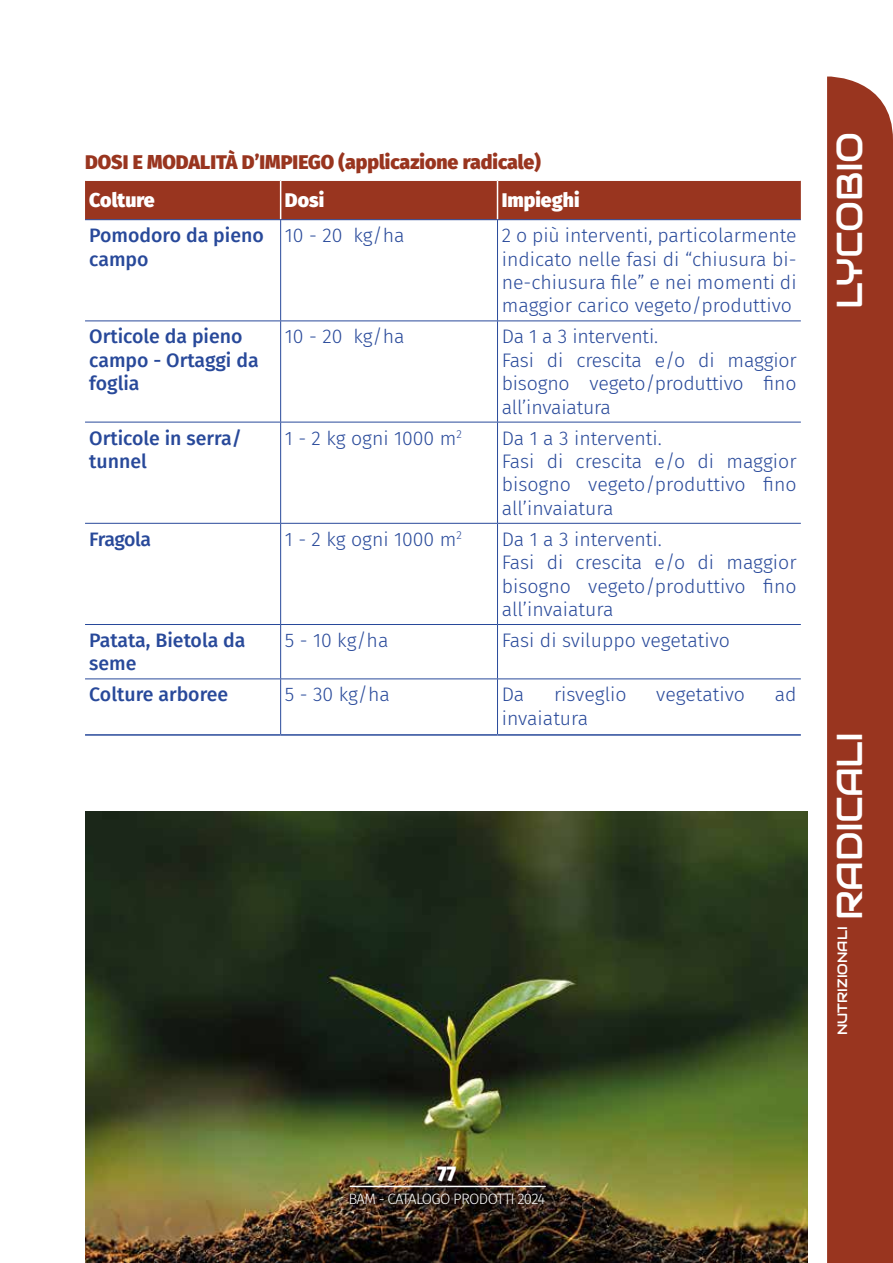
<style>
.page{position:relative;width:893px;height:1263px;background:#fff}
.page>*{position:absolute;margin:0;border:0;box-sizing:border-box;transform-origin:0 0}
.t1{font:36px "Audiowide";letter-spacing:-.02em;color:#fff}
.t2{font:900 21px "Fira Sans Condensed";color:#fff}
.t3{font:300 19.5px/23.4px "Fira Sans";color:#28499a}
.t4{font:500 19.5px/23.4px "Fira Sans";color:#28499a}
.t5{font:900 19.5px "Fira Sans";color:#99351f}
.t6{font:900 19.5px "Fira Sans";color:#fff}
.t7{font:500 19.5px "Fira Sans";letter-spacing:-.035em;color:#28499a}
.t8{font:300 15px "Fira Sans";letter-spacing:-.045em;color:#fff}
.t9{font:13.5px "Audiowide";color:#fff}
</style>
<div class="page">
<div style="left:827px;top:77px;width:66px;height:1186px;background:#99351f"></div>
<img style="left:86px;top:811px;width:722px;height:452px">
<hr style="left:350px;top:1186px;width:195px;height:1px;background:#fff">
<div style="left:85px;top:181px;width:716px;height:38px;background:#99351f"></div>
<hr style="left:280px;top:181px;width:1px;height:38px;background:#fff">
<hr style="left:497px;top:181px;width:1px;height:38px;background:#fff">
<hr style="left:85px;top:219px;width:196px;height:1px;background:#28499a">
<hr style="left:281px;top:219px;width:216px;height:1px;background:#28499a">
<hr style="left:497px;top:219px;width:304px;height:1px;background:#28499a">
<hr style="left:85px;top:320px;width:196px;height:1px;background:#28499a">
<hr style="left:281px;top:320px;width:216px;height:1px;background:#28499a">
<hr style="left:497px;top:320px;width:304px;height:1px;background:#28499a">
<hr style="left:85px;top:422px;width:196px;height:1px;background:#28499a">
<hr style="left:281px;top:422px;width:216px;height:1px;background:#28499a">
<hr style="left:497px;top:422px;width:304px;height:1px;background:#28499a">
<hr style="left:85px;top:523px;width:196px;height:1px;background:#28499a">
<hr style="left:281px;top:523px;width:216px;height:1px;background:#28499a">
<hr style="left:497px;top:523px;width:304px;height:1px;background:#28499a">
<hr style="left:85px;top:624px;width:196px;height:1px;background:#28499a">
<hr style="left:281px;top:624px;width:216px;height:1px;background:#28499a">
<hr style="left:497px;top:624px;width:304px;height:1px;background:#28499a">
<hr style="left:85px;top:678px;width:196px;height:1px;background:#28499a">
<hr style="left:281px;top:678px;width:216px;height:1px;background:#28499a">
<hr style="left:497px;top:678px;width:304px;height:1px;background:#28499a">
<hr style="left:280px;top:220px;width:1px;height:100px;background:#28499a">
<hr style="left:497px;top:220px;width:1px;height:100px;background:#28499a">
<hr style="left:280px;top:321px;width:1px;height:101px;background:#28499a">
<hr style="left:497px;top:321px;width:1px;height:101px;background:#28499a">
<hr style="left:280px;top:422px;width:1px;height:101px;background:#28499a">
<hr style="left:497px;top:422px;width:1px;height:101px;background:#28499a">
<hr style="left:280px;top:524px;width:1px;height:100px;background:#28499a">
<hr style="left:497px;top:524px;width:1px;height:100px;background:#28499a">
<hr style="left:280px;top:625px;width:1px;height:53px;background:#28499a">
<hr style="left:497px;top:625px;width:1px;height:53px;background:#28499a">
<hr style="left:280px;top:679px;width:1px;height:55px;background:#28499a">
<hr style="left:497px;top:679px;width:1px;height:55px;background:#28499a">
<hr style="left:85px;top:734px;width:196px;height:2px;background:#28499a">
<hr style="left:281px;top:734px;width:216px;height:2px;background:#28499a">
<hr style="left:497px;top:734px;width:304px;height:2px;background:#28499a">
<p class="t5" style="left:85px;top:145px;width:457px">DOSI E MODALITÀ D’IMPIEGO (applicazione radicale)</p>
<p class="t6" style="left:89px;top:183px;width:67px">Colture</p>
<p class="t6" style="left:285px;top:183px;width:41px">Dosi</p>
<p class="t6" style="left:502px;top:183px;width:79px">Impieghi</p>
<p class="t4" style="left:89px;top:223px;width:176px">Pomodoro da pieno campo</p>
<p class="t3" style="left:285px;top:224px;width:121px">10 - 20 kg/ha</p>
<p class="t3" style="left:502px;top:224px;width:296px;text-align:justify">2 o più interventi, particolarmente indicato nelle fasi di “chiusura bi&shy;ne-chiusura file” e nei momenti di maggior carico vegeto/produttivo</p>
<p class="t4" style="left:89px;top:324px;width:171px">Orticole da pieno campo - Ortaggi da foglia</p>
<p class="t3" style="left:285px;top:325px;width:121px">10 - 20 kg/ha</p>
<p class="t3" style="left:502px;top:325px;width:296px">Da 1 a 3 interventi.<br>Fasi di crescita e/o di maggior bisogno vegeto/produttivo fino all’invaiatura</p>
<p class="t4" style="left:89px;top:425px;width:154px">Orticole in serra/ tunnel</p>
<p class="t3" style="left:285px;top:426px;width:178px">1 - 2 kg ogni 1000 m<sup>2</sup></p>
<p class="t3" style="left:502px;top:426px;width:296px">Da 1 a 3 interventi.<br>Fasi di crescita e/o di maggior bisogno vegeto/produttivo fino all’invaiatura</p>
<p class="t7" style="left:89px;top:523px;width:63px">Fragola</p>
<p class="t3" style="left:285px;top:527px;width:178px">1 - 2 kg ogni 1000 m<sup>2</sup></p>
<p class="t3" style="left:502px;top:527px;width:296px">Da 1 a 3 interventi.<br>Fasi di crescita e/o di maggior bisogno vegeto/produttivo fino all’invaiatura</p>
<p class="t4" style="left:89px;top:627px;width:158px">Patata, Bietola da seme</p>
<p class="t3" style="left:285px;top:628px;width:105px">5 - 10 kg/ha</p>
<p class="t3" style="left:502px;top:628px;width:230px">Fasi di sviluppo vegetativo</p>
<p class="t4" style="left:89px;top:682px;width:140px">Colture arboree</p>
<p class="t3" style="left:285px;top:683px;width:107px">5 - 30 kg/ha</p>
<p class="t3" style="left:502px;top:683px;width:24px">Da</p>
<p class="t3" style="left:554px;top:683px;width:74px">risveglio</p>
<p class="t3" style="left:656px;top:683px;width:90px">vegetativo</p>
<p class="t3" style="left:775px;top:683px;width:23px">ad</p>
<p class="t3" style="left:502px;top:706px;width:88px">invaiatura</p>
<h1 class="t1" style="left:826px;top:309px;width:179px;rotate:-90deg">LYCOBIO</h1>
<h1 class="t1" style="left:826px;top:920px;width:189px;rotate:-90deg">RADICALI</h1>
<p class="t9" style="left:834px;top:1035px;width:110px;rotate:-90deg">NUTRIZIONALI</p>
<p class="t2" style="left:438px;top:1155px;width:20px">77</p>
<p class="t8" style="left:348px;top:1188px;width:198px">BAM - CATALOGO PRODOTTI 2024</p>
</div>
